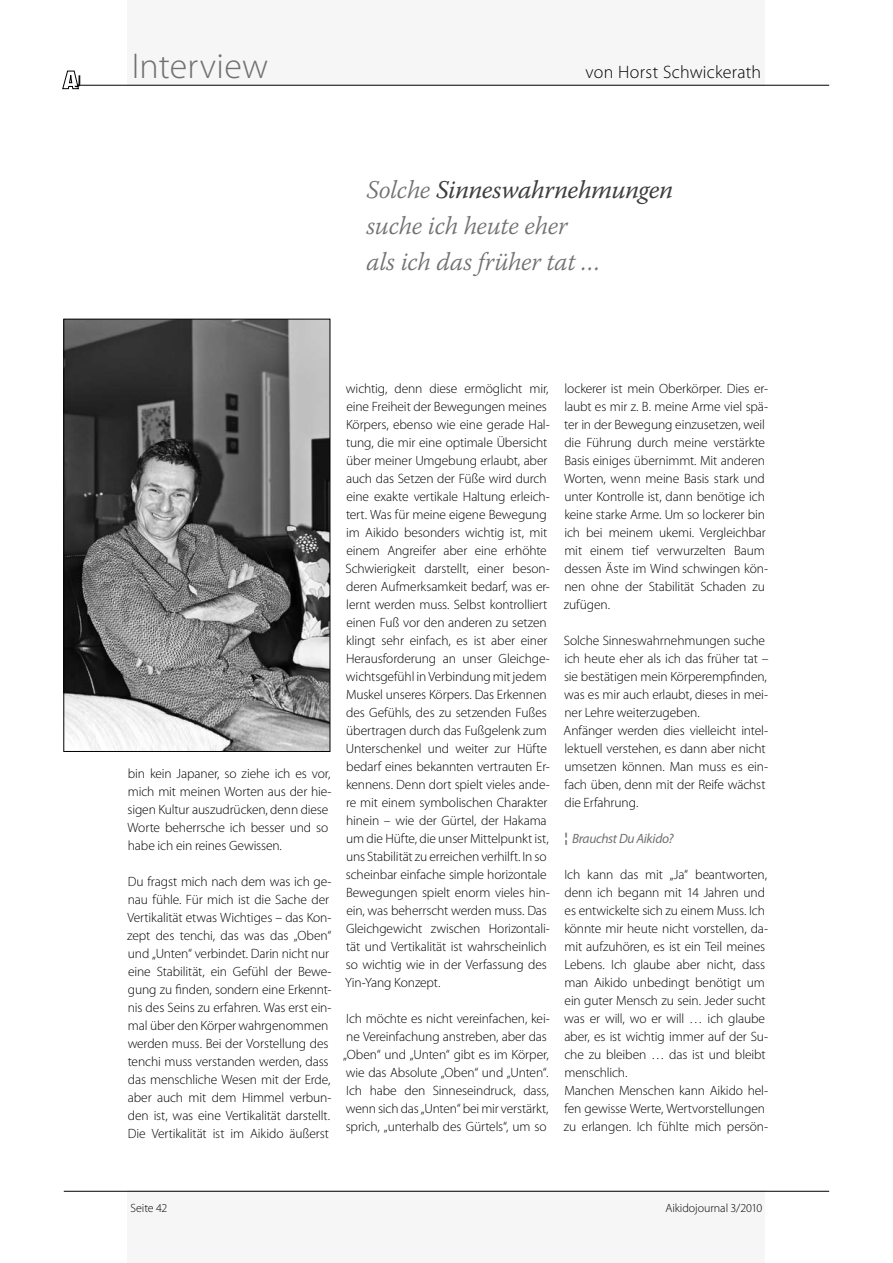
<style>
.page{position:relative;width:893px;height:1263px;background:#fff}
.page>*{position:absolute;margin:0;border:0;box-sizing:border-box;transform-origin:0 0}
.t1{font:300 36px "Myriad Pro";letter-spacing:.01em;color:#707173}
.t2{font:italic 300 25.5px/36px "Warnock Pro";letter-spacing:-.01em;color:#707173}
.t3{font:300 18px "Myriad Pro";letter-spacing:.015em;color:#000}
.t4{font:17.25px "Myriad Pro";color:#000;scale:1.06 1}
.t5{font:300 13.5px/18px "Myriad Pro";letter-spacing:-.01em;color:#000}
.t6{font:italic 13.5px "Myriad Pro";letter-spacing:-.02em;color:#707173}
.t7{font:300 12px "Myriad Pro";letter-spacing:-.005em;color:#000}
.s1{font-weight:400;color:#3e3e40}
.s2{font-family:"Lucida Sans Typewriter";font-weight:700;font-style:normal}
</style>
<div class="page">
<div style="left:128px;top:0;width:637px;height:85px;background:#f6f6f6"></div>
<div style="left:128px;top:1191px;width:637px;height:72px;background:#f6f6f6"></div>
<hr style="left:64px;top:85px;width:765px;height:1px;background:#000">
<hr style="left:64px;top:1191px;width:765px;height:1px;background:#000">
<svg style="left:63px;top:71px;width:16px;height:18px"></svg>
<img style="left:65px;top:321px;width:263px;height:429px">
<div style="left:63px;top:319px;width:267px;height:433px;border:1px solid #000"></div>
<p class="t4" style="left:75px;top:70px;width:8px">J</p>
<h1 class="t1" style="left:132px;top:44px;width:138px">Interview</h1>
<h3 class="t3" style="left:586px;top:61px;width:177px">von Horst Schwickerath</h3>
<h2 class="t2" style="left:366px;top:171px;width:308px">Solche <span class="s1">Sinneswahrnehmungen </span>suche ich heute eher<br>als ich das früher tat …</h2>
<p class="t5" style="left:128px;top:764px;width:206px">bin kein Japaner, so ziehe ich es vor, mich mit meinen Worten aus der hie&shy;sigen Kultur auszudrücken, denn diese Worte beherrsche ich besser und so habe ich ein reines Gewissen.</p>
<p class="t5" style="left:127px;top:872px;width:206px">Du fragst mich nach dem was ich ge&shy;nau fühle. Für mich ist die Sache der Vertikalität etwas Wichtiges – das Kon&shy;zept des tenchi, das was das „Oben“ und „Unten“ verbindet. Darin nicht nur eine Stabilität, ein Gefühl der Bewe&shy;gung zu finden, sondern eine Erkennt&shy;nis des Seins zu erfahren. Was erst ein&shy;mal über den Körper wahrgenommen werden muss. Bei der Vorstellung des tenchi muss verstanden werden, dass das menschliche Wesen mit der Erde, aber auch mit dem Himmel verbun&shy;den ist, was eine Vertikalität darstellt.<br>Die Vertikalität ist im Aikido äußerst</p>
<p class="t5" style="left:345px;top:380px;width:206px">wichtig, denn diese ermöglicht mir, eine Freiheit der Bewegungen meines Körpers, ebenso wie eine gerade Hal&shy;tung, die mir eine optimale Übersicht über meiner Umgebung erlaubt, aber auch das Setzen der Füße wird durch eine exakte vertikale Haltung erleich&shy;tert. Was für meine eigene Bewegung im Aikido besonders wichtig ist, mit einem Angreifer aber eine erhöhte Schwierigkeit darstellt, einer beson&shy;deren Aufmerksamkeit bedarf, was er&shy;lernt werden muss. Selbst kontrolliert einen Fuß vor den anderen zu setzen klingt sehr einfach, es ist aber einer Herausforderung an unser Gleichge&shy;wichtsgefühl in Verbindung mit jedem Muskel unseres Körpers. Das Erkennen des Gefühls, des zu setzenden Fußes übertragen durch das Fußgelenk zum Unterschenkel und weiter zur Hüfte bedarf eines bekannten vertrauten Er&shy;kennens. Denn dort spielt vieles ande&shy;re mit einem symbolischen Charakter hinein – wie der Gürtel, der Hakama um die Hüfte, die unser Mittelpunkt ist, uns Stabilität zu erreichen verhilft. In so scheinbar einfache simple horizontale Bewegungen spielt enorm vieles hin&shy;ein, was beherrscht werden muss. Das Gleichgewicht zwischen Horizontali&shy;tät und Vertikalität ist wahrscheinlich so wichtig wie in der Verfassung des Yin-Yang Konzept.</p>
<p class="t5" style="left:343px;top:1010px;width:208px">Ich möchte es nicht vereinfachen, kei&shy;ne Vereinfachung anstreben, aber das „Oben“ und „Unten“ gibt es im Körper, wie das Absolute „Oben“ und „Unten“.<br>Ich habe den Sinneseindruck, dass, wenn sich das „Unten“ bei mir verstärkt, sprich, „unterhalb des Gürtels“, um so</p>
<p class="t5" style="left:564px;top:379px;width:206px">lockerer ist mein Oberkörper. Dies er&shy;laubt es mir z. B. meine Arme viel spä&shy;ter in der Bewegung einzusetzen, weil die Führung durch meine verstärkte Basis einiges übernimmt. Mit anderen Worten, wenn meine Basis stark und unter Kontrolle ist, dann benötige ich keine starke Arme. Um so lockerer bin ich bei meinem ukemi. Vergleichbar mit einem tief verwurzelten Baum dessen Äste im Wind schwingen kön&shy;nen ohne der Stabilität Schaden zu zufügen.</p>
<p class="t5" style="left:564px;top:631px;width:207px">Solche Sinneswahrnehmungen suche ich heute eher als ich das früher tat – sie bestätigen mein Körperempfinden, was es mir auch erlaubt, dieses in mei&shy;ner Lehre weiterzugeben.<br>Anfänger werden dies vielleicht intel&shy;lektuell verstehen, es dann aber nicht umsetzen können. Man muss es ein&shy;fach üben, denn mit der Reife wächst die Erfahrung.</p>
<p class="t6" style="left:562px;top:830px;width:113px"><span class="s2">¦</span>Brauchst Du Aikido?</p>
<p class="t5" style="left:564px;top:865px;width:206px">Ich kann das mit „Ja“ beantworten, denn ich begann mit 14 Jahren und es entwickelte sich zu einem Muss. Ich könnte mir heute nicht vorstellen, da&shy;mit aufzuhören, es ist ein Teil meines Lebens. Ich glaube aber nicht, dass man Aikido unbedingt benötigt um ein guter Mensch zu sein. Jeder sucht was er will, wo er will … ich glaube aber, es ist wichtig immer auf der Su&shy;che zu bleiben … das ist und bleibt menschlich.<br>Manchen Menschen kann Aikido hel&shy;fen gewisse Werte, Wertvorstellungen zu erlangen. Ich fühlte mich persön-</p>
<p class="t7" style="left:131px;top:1201px;width:38px">Seite 42</p>
<p class="t7" style="left:665px;top:1201px;width:99px">Aikidojournal 3/2010</p>
</div>
